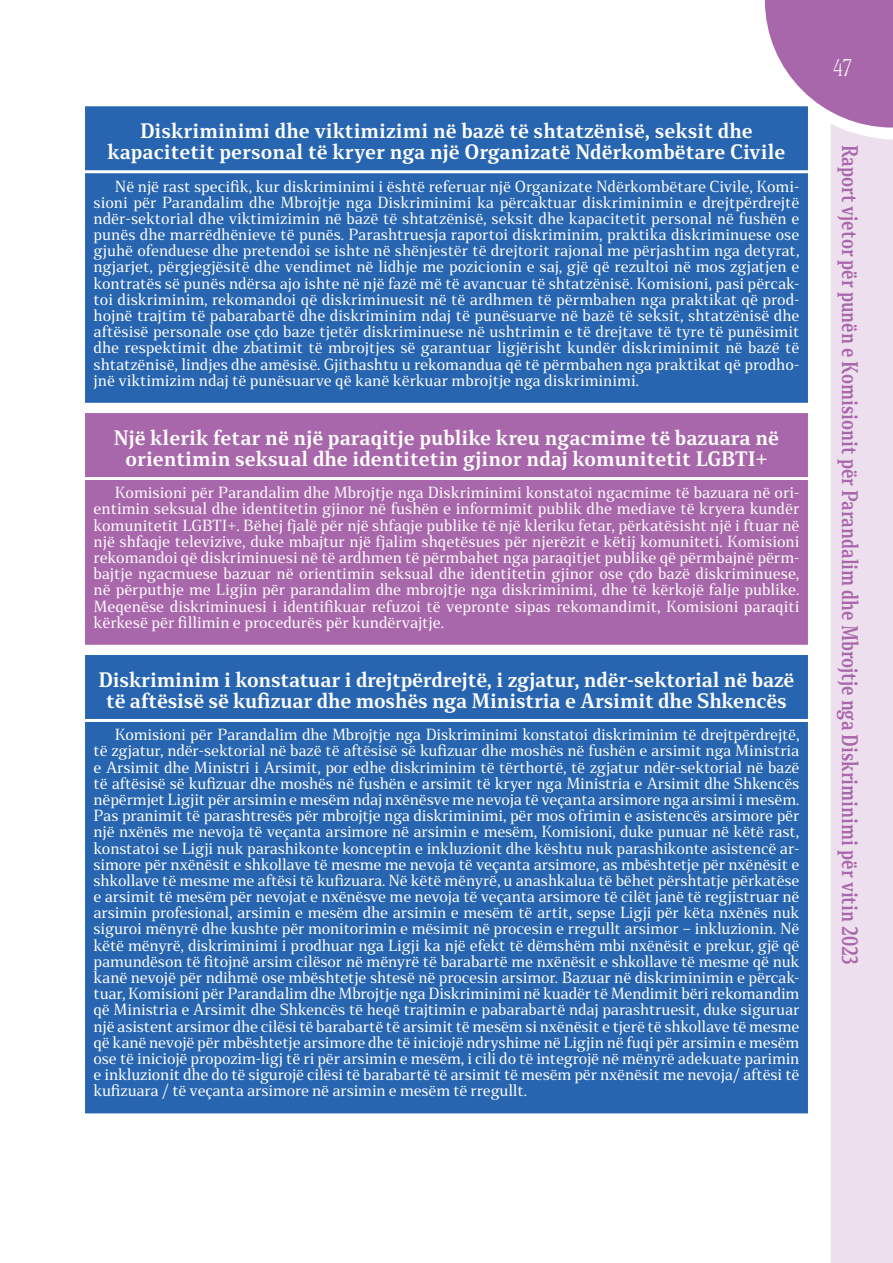
<style>
.page{position:relative;width:893px;height:1263px;background:#fff}
.page>*{position:absolute;margin:0;border:0;box-sizing:border-box;transform-origin:0 0}
.t1{font:300 22.5px "Stobi Serif";color:#fff;scale:.8 1}
.t2{font:700 21px "Stobi Serif";color:#a967ab;scale:.8 1}
.t3{font:700 19.5px/21px "Stobi Serif";color:#fff;text-align:center}
.t4{font:15px/16.2px "Stobi Serif";color:#fff;text-align:justify}
</style>
<div class="page">
<svg style="left:765px;top:0;width:128px;height:128px"></svg>
<div style="left:831px;top:123px;width:62px;height:1140px;background:#eddfee"></div>
<div style="left:85px;top:106px;width:723px;height:297px;background:#2765b0"></div>
<hr style="left:85px;top:170px;width:723px;height:3px;background:#fff">
<div style="left:85px;top:413px;width:723px;height:232px;background:#a967ab"></div>
<hr style="left:85px;top:477px;width:723px;height:3px;background:#fff">
<div style="left:85px;top:655px;width:723px;height:458px;background:#2765b0"></div>
<hr style="left:85px;top:719px;width:723px;height:3px;background:#fff">
<h3 class="t3" style="left:108px;top:120px;width:679px">Diskriminimi dhe viktimizimi në bazë të shtatzënisë, seksit dhe kapacitetit personal të kryer nga një Organizatë Ndërkombëtare Civile</h3>
<p class="t4" style="left:94px;top:178px;width:707px;text-indent:21px">Në një rast specifik, kur diskriminimi i është referuar një Organizate Ndërkombëtare Civile, Komi&shy;sioni për Parandalim dhe Mbrojtje nga Diskriminimi ka përcaktuar diskriminimin e drejtpërdrejtë ndër-sektorial dhe viktimizimin në bazë të shtatzënisë, seksit dhe kapacitetit personal në fushën e punës dhe marrëdhënieve të punës. Parashtruesja raportoi diskriminim, praktika diskriminuese ose gjuhë ofenduese dhe pretendoi se ishte në shënjestër të drejtorit rajonal me përjashtim nga detyrat, ngjarjet, përgjegjësitë dhe vendimet në lidhje me pozicionin e saj, gjë që rezultoi në mos zgjatjen e kontratës së punës ndërsa ajo ishte në një fazë më të avancuar të shtatzënisë. Komisioni, pasi përcak&shy;toi diskriminim, rekomandoi që diskriminuesit në të ardhmen të përmbahen nga praktikat që prod&shy;hojnë trajtim të pabarabartë dhe diskriminim ndaj të punësuarve në bazë të seksit, shtatzënisë dhe aftësisë personale ose çdo baze tjetër diskriminuese në ushtrimin e të drejtave të tyre të punësimit dhe respektimit dhe zbatimit të mbrojtjes së garantuar ligjërisht kundër diskriminimit në bazë të shtatzënisë, lindjes dhe amësisë. Gjithashtu u rekomandua që të përmbahen nga praktikat që prodho&shy;jnë viktimizim ndaj të punësuarve që kanë kërkuar mbrojtje nga diskriminimi.</p>
<h3 class="t3" style="left:114px;top:426px;width:667px">Një klerik fetar në një paraqitje publike kreu ngacmime të bazuara në orientimin seksual dhe identitetin gjinor ndaj komunitetit LGBTI+</h3>
<p class="t4" style="left:94px;top:484px;width:707px;text-indent:21px">Komisioni për Parandalim dhe Mbrojtje nga Diskriminimi konstatoi ngacmime të bazuara në ori&shy;entimin seksual dhe identitetin gjinor në fushën e informimit publik dhe mediave të kryera kundër komunitetit LGBTI+. Bëhej fjalë për një shfaqje publike të një kleriku fetar, përkatësisht një i ftuar në një shfaqje televizive, duke mbajtur një fjalim shqetësues për njerëzit e këtij komuniteti. Komisioni rekomandoi që diskriminuesi në të ardhmen të përmbahet nga paraqitjet publike që përmbajnë përm&shy;bajtje ngacmuese bazuar në orientimin seksual dhe identitetin gjinor ose çdo bazë diskriminuese, në përputhje me Ligjin për parandalim dhe mbrojtje nga diskriminimi, dhe të kërkojë falje publike.<br>Meqenëse diskriminuesi i identifikuar refuzoi të vepronte sipas rekomandimit, Komisioni paraqiti kërkesë për fillimin e procedurës për kundërvajtje.</p>
<h3 class="t3" style="left:99px;top:668px;width:697px">Diskriminim i konstatuar i drejtpërdrejtë, i zgjatur, ndër-sektorial në bazë të aftësisë së kufizuar dhe moshës nga Ministria e Arsimit dhe Shkencës</h3>
<p class="t4" style="left:94px;top:726px;width:707px;text-indent:21px">Komisioni për Parandalim dhe Mbrojtje nga Diskriminimi konstatoi diskriminim të drejtpërdrejtë, të zgjatur, ndër-sektorial në bazë të aftësisë së kufizuar dhe moshës në fushën e arsimit nga Ministria e Arsimit dhe Ministri i Arsimit, por edhe diskriminim të tërthortë, të zgjatur ndër-sektorial në bazë të aftësisë së kufizuar dhe moshës në fushën e arsimit të kryer nga Ministria e Arsimit dhe Shkencës nëpërmjet Ligjit për arsimin e mesëm ndaj nxënësve me nevoja të veçanta arsimore nga arsimi i mesëm.<br>Pas pranimit të parashtresës për mbrojtje nga diskriminimi, për mos ofrimin e asistencës arsimore për një nxënës me nevoja të veçanta arsimore në arsimin e mesëm, Komisioni, duke punuar në këtë rast, konstatoi se Ligji nuk parashikonte konceptin e inkluzionit dhe kështu nuk parashikonte asistencë ar&shy;simore për nxënësit e shkollave të mesme me nevoja të veçanta arsimore, as mbështetje për nxënësit e shkollave të mesme me aftësi të kufizuara. Në këtë mënyrë, u anashkalua të bëhet përshtatje përkatëse e arsimit të mesëm për nevojat e nxënësve me nevoja të veçanta arsimore të cilët janë të regjistruar në arsimin profesional, arsimin e mesëm dhe arsimin e mesëm të artit, sepse Ligji për këta nxënës nuk siguroi mënyrë dhe kushte për monitorimin e mësimit në procesin e rregullt arsimor – inkluzionin. Në këtë mënyrë, diskriminimi i prodhuar nga Ligji ka një efekt të dëmshëm mbi nxënësit e prekur, gjë që pamundëson të fitojnë arsim cilësor në mënyrë të barabartë me nxënësit e shkollave të mesme që nuk kanë nevojë për ndihmë ose mbështetje shtesë në procesin arsimor. Bazuar në diskriminimin e përcak&shy;tuar, Komisioni për Parandalim dhe Mbrojtje nga Diskriminimi në kuadër të Mendimit bëri rekomandim që Ministria e Arsimit dhe Shkencës të heqë trajtimin e pabarabartë ndaj parashtruesit, duke siguruar një asistent arsimor dhe cilësi të barabartë të arsimit të mesëm si nxënësit e tjerë të shkollave të mesme që kanë nevojë për mbështetje arsimore dhe të iniciojë ndryshime në Ligjin në fuqi për arsimin e mesëm ose të iniciojë propozim-ligj të ri për arsimin e mesëm, i cili do të integrojë në mënyrë adekuate parimin e inkluzionit dhe do të sigurojë cilësi të barabartë të arsimit të mesëm për nxënësit me nevoja/ aftësi të kufizuara / të veçanta arsimore në arsimin e mesëm të rregullt.</p>
<h1 class="t1" style="left:833px;top:52px;width:25px">47</h1>
<h2 class="t2" style="left:865px;top:145px;width:1027px;rotate:90deg">Raport vjetor për punën e Komisionit për Parandalim dhe Mbrojtje nga Diskriminimi për vitin 2023</h2>
</div>
